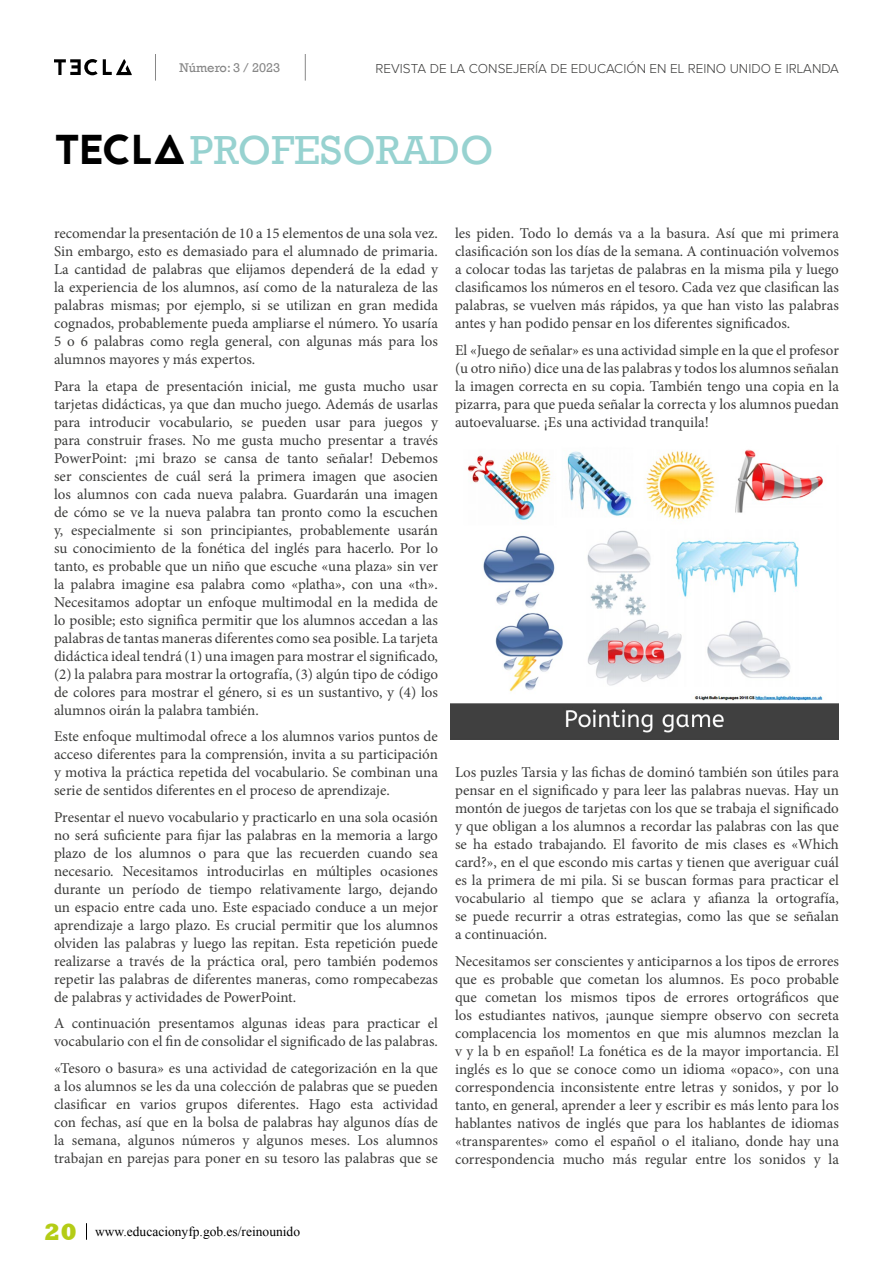
<style>
.page{position:relative;width:893px;height:1263px;background:#fff}
.page>*{position:absolute;margin:0;border:0;box-sizing:border-box;transform-origin:0 0}
.t1{font:41.55px "Rockwell";color:#97d2d0}
.t2{font:15px/18px "Minion Pro";color:#3c3c3b;text-align:justify}
.t3{font:300 13.5px "Proxima Nova A";color:#3c3c3b}
.t4{font:13.5px "Times New Roman";color:#000}
.t5{font:12.9px "Rockwell";color:#878787}
.s1{font-family:"Jaapokkienchance";font-size:41.7px;color:#000}
.s2{font-family:"Rockwell";font-weight:800;font-size:24px;color:#b4cc16}
</style>
<div class="page">
<svg style="left:86px;top:1223px;width:1px;height:17px"></svg>
<svg style="left:155px;top:54px;width:1px;height:27px"></svg>
<svg style="left:54px;top:59px;width:78px;height:16px"></svg>
<svg style="left:305px;top:54px;width:1px;height:27px"></svg>
<img style="left:450px;top:449px;width:389px;height:290px">
<p class="t5" style="left:179px;top:60px;width:102px">Número: 3 / 2023</p>
<p class="t3" style="left:375px;top:61px;width:465px">REVISTA DE LA CONSEJERÍA DE EDUCACIÓN EN EL REINO UNIDO E IRLANDA</p>
<h1 class="t1" style="left:54px;top:126px;width:441px"><span class="s1">TECLA</span>PROFESORADO</h1>
<p class="t2" style="left:54px;top:224px;width:385px">recomendar la presentación de 10 a 15 elementos de una sola vez.<br>Sin embargo, esto es demasiado para el alumnado de primaria.<br>La cantidad de palabras que elijamos dependerá de la edad y la experiencia de los alumnos, así como de la naturaleza de las palabras mismas; por ejemplo, si se utilizan en gran medida cognados, probablemente pueda ampliarse el número. Yo usaría 5 o 6 palabras como regla general, con algunas más para los alumnos mayores y más expertos.</p>
<p class="t2" style="left:54px;top:377px;width:386px">Para la etapa de presentación inicial, me gusta mucho usar tarjetas didácticas, ya que dan mucho juego. Además de usarlas para introducir vocabulario, se pueden usar para juegos y para construir frases. No me gusta mucho presentar a través PowerPoint: ¡mi brazo se cansa de tanto señalar! Debemos ser conscientes de cuál será la primera imagen que asocien los alumnos con cada nueva palabra. Guardarán una imagen de cómo se ve la nueva palabra tan pronto como la escuchen y, especialmente si son principiantes, probablemente usarán su conocimiento de la fonética del inglés para hacerlo. Por lo tanto, es probable que un niño que escuche «una plaza» sin ver la palabra imagine esa palabra como «platha», con una «th».<br>Necesitamos adoptar un enfoque multimodal en la medida de lo posible; esto significa permitir que los alumnos accedan a las palabras de tantas maneras diferentes como sea posible. La tarjeta didáctica ideal tendrá (1) una imagen para mostrar el significado, (2) la palabra para mostrar la ortografía, (3) algún tipo de código de colores para mostrar el género, si es un sustantivo, y (4) los alumnos oirán la palabra también.</p>
<p class="t2" style="left:54px;top:727px;width:385px">Este enfoque multimodal ofrece a los alumnos varios puntos de acceso diferentes para la comprensión, invita a su participación y motiva la práctica repetida del vocabulario. Se combinan una serie de sentidos diferentes en el proceso de aprendizaje.</p>
<p class="t2" style="left:54px;top:808px;width:385px">Presentar el nuevo vocabulario y practicarlo en una sola ocasión no será suficiente para fijar las palabras en la memoria a largo plazo de los alumnos o para que las recuerden cuando sea necesario. Necesitamos introducirlas en múltiples ocasiones durante un período de tiempo relativamente largo, dejando un espacio entre cada uno. Este espaciado conduce a un mejor aprendizaje a largo plazo. Es crucial permitir que los alumnos olviden las palabras y luego las repitan. Esta repetición puede realizarse a través de la práctica oral, pero también podemos repetir las palabras de diferentes maneras, como rompecabezas de palabras y actividades de PowerPoint.</p>
<p class="t2" style="left:54px;top:1014px;width:385px">A continuación presentamos algunas ideas para practicar el vocabulario con el fin de consolidar el significado de las palabras.</p>
<p class="t2" style="left:54px;top:1059px;width:386px">«Tesoro o basura» es una actividad de categorización en la que a los alumnos se les da una colección de palabras que se pueden clasificar en varios grupos diferentes. Hago esta actividad con fechas, así que en la bolsa de palabras hay algunos días de la semana, algunos números y algunos meses. Los alumnos trabajan en parejas para poner en su tesoro las palabras que se</p>
<p class="t2" style="left:455px;top:224px;width:385px">les piden. Todo lo demás va a la basura. Así que mi primera clasificación son los días de la semana. A continuación volvemos a colocar todas las tarjetas de palabras en la misma pila y luego clasificamos los números en el tesoro. Cada vez que clasifican las palabras, se vuelven más rápidos, ya que han visto las palabras antes y han podido pensar en los diferentes significados.</p>
<p class="t2" style="left:455px;top:341px;width:385px">El «Juego de señalar» es una actividad simple en la que el profesor (u otro niño) dice una de las palabras y todos los alumnos señalan la imagen correcta en su copia. También tengo una copia en la pizarra, para que pueda señalar la correcta y los alumnos puedan autoevaluarse. ¡Es una actividad tranquila!</p>
<p class="t2" style="left:455px;top:763px;width:386px">Los puzles Tarsia y las fichas de dominó también son útiles para pensar en el significado y para leer las palabras nuevas. Hay un montón de juegos de tarjetas con los que se trabaja el significado y que obligan a los alumnos a recordar las palabras con las que se ha estado trabajando. El favorito de mis clases es «Which card?», en el que escondo mis cartas y tienen que averiguar cuál es la primera de mi pila. Si se buscan formas para practicar el vocabulario al tiempo que se aclara y afianza la ortografía, se puede recurrir a otras estrategias, como las que se señalan a continuación.</p>
<p class="t2" style="left:455px;top:952px;width:386px">Necesitamos ser conscientes y anticiparnos a los tipos de errores que es probable que cometan los alumnos. Es poco probable que cometan los mismos tipos de errores ortográficos que los estudiantes nativos, ¡aunque siempre observo con secreta complacencia los momentos en que mis alumnos mezclan la v y la b en español! La fonética es de la mayor importancia. El inglés es lo que se conoce como un idioma «opaco», con una correspondencia inconsistente entre letras y sonidos, y por lo tanto, en general, aprender a leer y escribir es más lento para los hablantes nativos de inglés que para los hablantes de idiomas «transparentes» como el español o el italiano, donde hay una correspondencia mucho más regular entre los sonidos y la</p>
<p class="t4" style="left:44px;top:1222px;width:258px"><span class="s2">20</span> www.educacionyfp.gob.es/reinounido</p>
</div>
